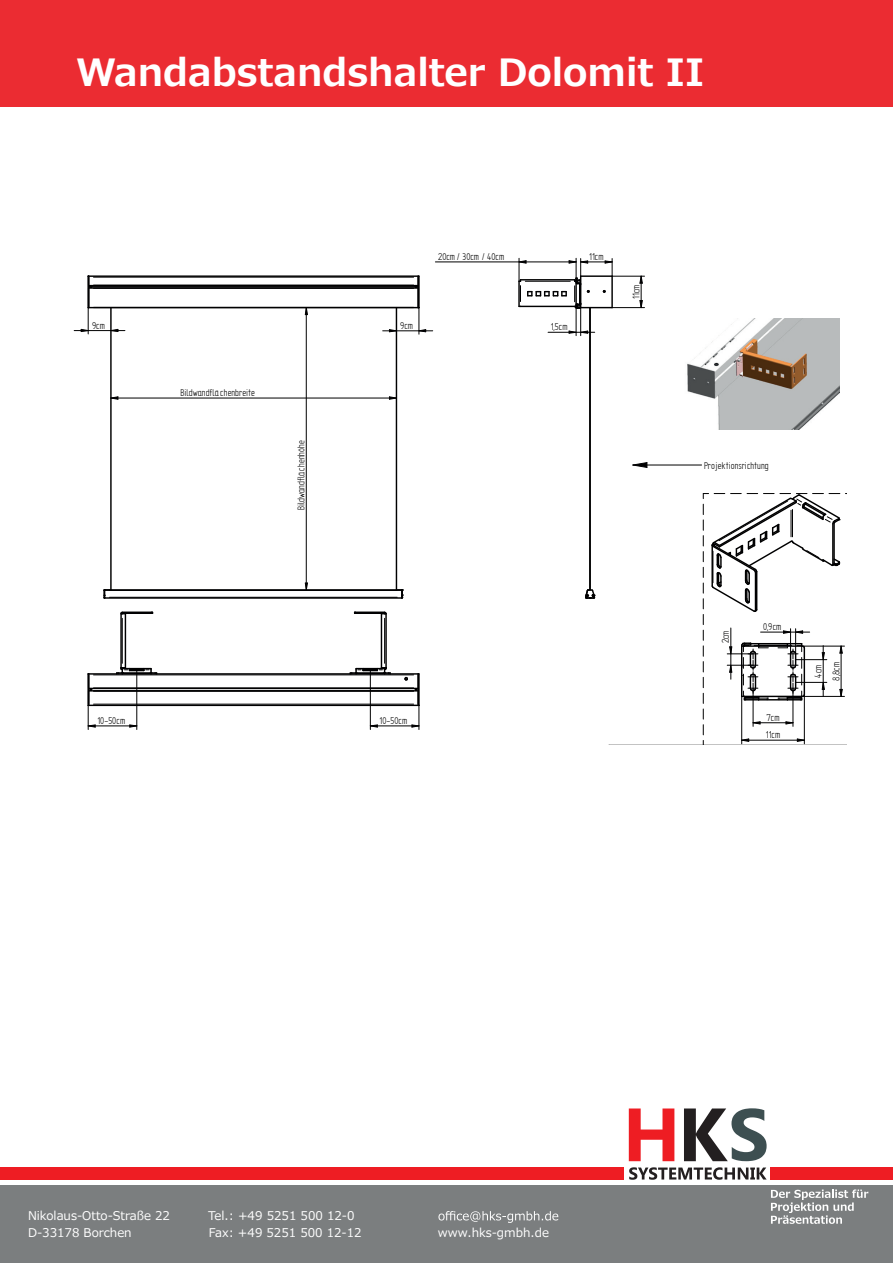
<style>
.page{position:relative;width:893px;height:1263px;background:#fff}
.page>*{position:absolute;margin:0;border:0;box-sizing:border-box;transform-origin:0 0}
.t1{font:700 37.5px "Meiryo";color:#fff}
.t2{font:12px "Meiryo";color:#fff}
.t3{font:11.1px "Solid Edge ISO";color:#000001}
</style>
<div class="page">
<div style="left:0;top:0;width:893px;height:106px;background:#eb2c32"></div>
<div style="left:0;top:1185px;width:893px;height:78px;background:#7b7e7f"></div>
<svg style="left:629px;top:1108px;width:45px;height:53px"></svg>
<svg style="left:684px;top:1108px;width:83px;height:53px"></svg>
<svg style="left:629px;top:1167px;width:138px;height:13px"></svg>
<div style="left:771px;top:1167px;width:122px;height:12px;background:#ee1d23"></div>
<div style="left:0;top:1167px;width:624px;height:12px;background:#ee1d23"></div>
<svg style="left:771px;top:1189px;width:97px;height:35px"></svg>
<svg style="left:438px;top:1211px;width:120px;height:12px"></svg>
<hr style="left:609px;top:745px;width:237px;height:1px;background:#000001">
<hr style="left:89px;top:275px;width:329px;height:2px;background:#000001">
<hr style="left:94px;top:277px;width:320px;height:1px;background:#000001">
<hr style="left:89px;top:285px;width:329px;height:1px;background:#000001">
<hr style="left:92px;top:286px;width:323px;height:2px;background:#000001">
<hr style="left:94px;top:288px;width:320px;height:1px;background:#000001">
<hr style="left:89px;top:307px;width:329px;height:1px;background:#000001">
<hr style="left:110px;top:308px;width:2px;height:282px;background:#000001">
<hr style="left:396px;top:308px;width:1px;height:282px;background:#000001">
<hr style="left:105px;top:597px;width:297px;height:2px;background:#000001">
<svg style="left:103px;top:589px;width:8px;height:10px"></svg>
<svg style="left:396px;top:589px;width:7px;height:10px"></svg>
<hr style="left:105px;top:589px;width:297px;height:2px;background:#000001">
<hr style="left:589px;top:308px;width:2px;height:282px;background:#000001">
<hr style="left:581px;top:275px;width:31px;height:2px;background:#000001">
<hr style="left:611px;top:276px;width:2px;height:32px;background:#000001">
<hr style="left:581px;top:307px;width:31px;height:1px;background:#000001">
<svg style="left:585px;top:588px;width:11px;height:11px"></svg>
<svg style="left:110px;top:396px;width:9px;height:4px"></svg>
<svg style="left:388px;top:396px;width:10px;height:4px"></svg>
<hr style="left:111px;top:398px;width:285px;height:1px;background:#000001">
<svg style="left:304px;top:306px;width:5px;height:10px"></svg>
<svg style="left:304px;top:582px;width:5px;height:8px"></svg>
<hr style="left:306px;top:308px;width:1px;height:282px;background:#000001">
<svg style="left:110px;top:328px;width:9px;height:5px"></svg>
<svg style="left:80px;top:275px;width:14px;height:59px"></svg>
<hr style="left:74px;top:330px;width:51px;height:1px;background:#000001">
<svg style="left:388px;top:328px;width:10px;height:5px"></svg>
<svg style="left:413px;top:275px;width:14px;height:59px"></svg>
<hr style="left:383px;top:330px;width:50px;height:1px;background:#000001">
<svg style="left:639px;top:275px;width:4px;height:9px"></svg>
<svg style="left:639px;top:299px;width:4px;height:10px"></svg>
<hr style="left:612px;top:276px;width:32px;height:1px;background:#000001">
<hr style="left:612px;top:307px;width:32px;height:1px;background:#000001">
<hr style="left:641px;top:276px;width:1px;height:32px;background:#000001">
<svg style="left:604px;top:258px;width:9px;height:18px"></svg>
<hr style="left:581px;top:261px;width:31px;height:1px;background:#000001">
<hr style="left:435px;top:261px;width:141px;height:1px;background:#000001">
<svg style="left:518px;top:258px;width:73px;height:78px"></svg>
<hr style="left:548px;top:332px;width:47px;height:1px;background:#000001">
<hr style="left:633px;top:464px;width:69px;height:1px;background:#000001">
<svg style="left:632px;top:462px;width:16px;height:6px"></svg>
<hr style="left:89px;top:673px;width:329px;height:2px;background:#000001">
<hr style="left:94px;top:687px;width:320px;height:1px;background:#000001">
<hr style="left:89px;top:688px;width:329px;height:1px;background:#000001">
<hr style="left:94px;top:690px;width:320px;height:1px;background:#000001">
<hr style="left:94px;top:691px;width:320px;height:1px;background:#000001">
<hr style="left:94px;top:704px;width:320px;height:1px;background:#000001">
<hr style="left:89px;top:705px;width:329px;height:1px;background:#000001">
<hr style="left:120px;top:614px;width:2px;height:54px;background:#000001">
<hr style="left:122px;top:611px;width:30px;height:2px;background:#000001">
<hr style="left:122px;top:612px;width:30px;height:2px;background:#000001">
<hr style="left:125px;top:614px;width:1px;height:54px;background:#000001">
<hr style="left:122px;top:618px;width:1px;height:45px;background:#000001">
<svg style="left:120px;top:611px;width:8px;height:5px"></svg>
<hr style="left:385px;top:614px;width:2px;height:54px;background:#000001">
<hr style="left:355px;top:611px;width:30px;height:2px;background:#000001">
<hr style="left:355px;top:612px;width:30px;height:2px;background:#000001">
<hr style="left:381px;top:614px;width:1px;height:54px;background:#000001">
<hr style="left:384px;top:618px;width:1px;height:45px;background:#000001">
<svg style="left:379px;top:611px;width:8px;height:5px"></svg>
<svg style="left:350px;top:666px;width:41px;height:9px"></svg>
<svg style="left:116px;top:666px;width:41px;height:9px"></svg>
<svg style="left:369px;top:724px;width:9px;height:4px"></svg>
<svg style="left:403px;top:673px;width:17px;height:56px"></svg>
<hr style="left:370px;top:670px;width:1px;height:59px;background:#000001">
<hr style="left:370px;top:725px;width:49px;height:1px;background:#000001">
<svg style="left:129px;top:724px;width:9px;height:4px"></svg>
<svg style="left:87px;top:673px;width:9px;height:56px"></svg>
<hr style="left:136px;top:670px;width:1px;height:59px;background:#000001">
<hr style="left:88px;top:725px;width:49px;height:1px;background:#000001">
<svg style="left:752px;top:721px;width:9px;height:4px"></svg>
<svg style="left:785px;top:721px;width:9px;height:4px"></svg>
<hr style="left:753px;top:688px;width:1px;height:38px;background:#000001">
<hr style="left:792px;top:688px;width:1px;height:38px;background:#000001">
<hr style="left:753px;top:722px;width:40px;height:1px;background:#000001">
<svg style="left:742px;top:738px;width:8px;height:4px"></svg>
<svg style="left:796px;top:738px;width:8px;height:4px"></svg>
<hr style="left:741px;top:696px;width:1px;height:48px;background:#000001">
<hr style="left:804px;top:695px;width:1px;height:49px;background:#000001">
<hr style="left:742px;top:740px;width:62px;height:1px;background:#000001">
<svg style="left:703px;top:725px;width:1px;height:19px"></svg>
<svg style="left:703px;top:493px;width:143px;height:210px"></svg>
<img style="left:687px;top:319px;width:153px;height:110px">
<h1 class="t1" style="left:77px;top:46px;width:629px">Wandabstandshalter Dolomit II</h1>
<p class="t3" style="left:92px;top:320px;width:14px">9cm</p>
<p class="t3" style="left:400px;top:320px;width:14px">9cm</p>
<p class="t3" style="left:181px;top:387px;width:76px">Bildwandflächenbreite</p>
<p class="t3" style="left:296px;top:510px;width:72px;rotate:-90deg">Bildwandflächenhöhe</p>
<p class="t3" style="left:438px;top:251px;width:68px">20cm / 30cm / 40cm</p>
<p class="t3" style="left:589px;top:251px;width:16px">11cm</p>
<p class="t3" style="left:551px;top:321px;width:18px">1,5cm</p>
<p class="t3" style="left:630px;top:299px;width:16px;rotate:-90deg">11cm</p>
<p class="t3" style="left:704px;top:460px;width:66px">Projektionsrichtung</p>
<p class="t3" style="left:720px;top:643px;width:14px;rotate:-90deg">2cm</p>
<p class="t3" style="left:763px;top:621px;width:20px">0,9cm</p>
<p class="t3" style="left:97px;top:715px;width:29px">10-50cm</p>
<p class="t3" style="left:380px;top:715px;width:29px">10-50cm</p>
<p class="t3" style="left:766px;top:712px;width:15px">7cm</p>
<p class="t3" style="left:766px;top:729px;width:16px">11cm</p>
<p class="t3" style="left:812px;top:677px;width:14px;rotate:-90deg">4cm</p>
<p class="t3" style="left:830px;top:681px;width:20px;rotate:-90deg">8,8cm</p>
<p class="t2" style="left:28px;top:1207px;width:144px">Nikolaus-Otto-Straße 22</p>
<p class="t2" style="left:208px;top:1207px;width:148px">Tel.: +49 5251 500 12-0</p>
<p class="t2" style="left:28px;top:1224px;width:105px">D-33178 Borchen</p>
<p class="t2" style="left:209px;top:1224px;width:154px">Fax: +49 5251 500 12-12</p>
<p class="t2" style="left:438px;top:1224px;width:112px">www.hks-gmbh.de</p>
</div>
